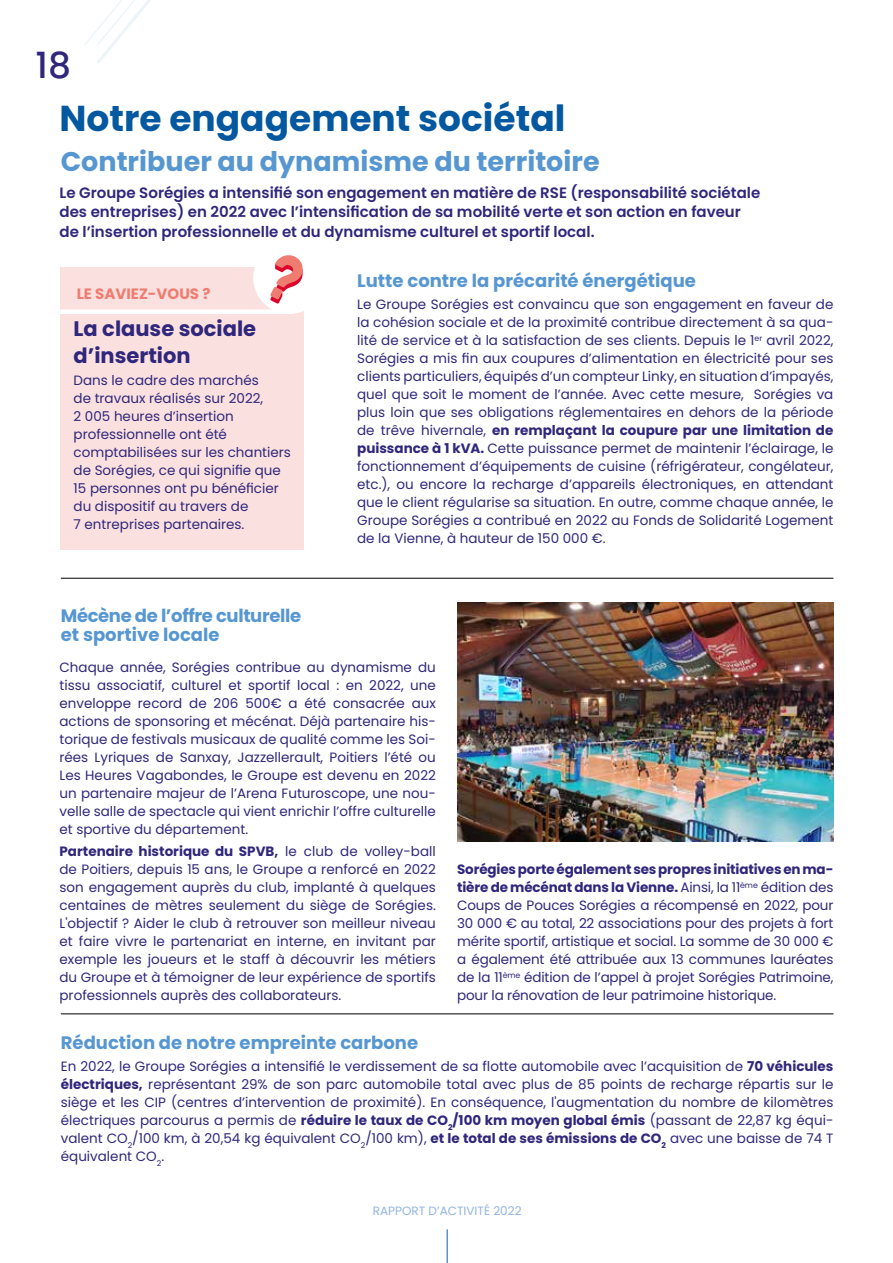
<style>
.page{position:relative;width:893px;height:1263px;background:#fff}
.page>*{position:absolute;margin:0;border:0;box-sizing:border-box;transform-origin:0 0}
.t1{font:700 36px "Poppins";color:#04589f}
.t2{font:500 36px "Poppins";color:#30277c}
.t3{font:700 27px "Poppins";color:#5797d1}
.t4{font:700 21px/27px "Poppins";color:#30277c}
.t5{font:700 18px "Poppins";color:#5797d1}
.t6{font:700 18px/19.5px "Poppins";letter-spacing:-.02em;color:#5797d1}
.t7{font:600 15px/19.5px "Poppins";color:#30277c}
.t8{font:700 15px "Poppins";color:#ef7c71}
.t9{font:13.5px/18px "Poppins";color:#30277c;text-align:justify}
.t10{font:12px "Poppins";color:#93b5e0}
.s1{font-weight:700}
</style>
<div class="page">
<hr style="left:61px;top:578px;width:772px;height:1px;background:#000">
<hr style="left:61px;top:1013px;width:772px;height:1px;background:#000">
<svg style="left:84px;top:0;width:67px;height:64px"></svg>
<hr style="left:446px;top:1229px;width:2px;height:34px;background:#5797d1">
<img style="left:457px;top:603px;width:376px;height:238px">
<div style="left:61px;top:267px;width:243px;height:283px;background:#fae1df"></div>
<div style="left:53px;top:309px;width:238px;height:5px;background:#fff"></div>
<div style="left:253px;top:242px;width:73px;height:72px;background:#fff;border-radius:50%"></div>
<svg style="left:270px;top:255px;width:33px;height:49px"></svg>
<h1 class="t2" style="left:36px;top:45px;width:37px">18</h1>
<h1 class="t1" style="left:60px;top:98px;width:507px">Notre engagement sociétal</h1>
<h2 class="t3" style="left:61px;top:146px;width:540px">Contribuer au dynamisme du territoire</h2>
<p class="t7" style="left:60px;top:183px;width:702px">Le Groupe Sorégies a intensifié son engagement en matière de RSE (responsabilité sociétale des entreprises) en 2022 avec l’intensification de sa mobilité verte et son action en faveur de l’insertion professionnelle et du dynamisme culturel et sportif local.</p>
<p class="t8" style="left:77px;top:285px;width:135px">LE SAVIEZ-VOUS ?</p>
<h3 class="t4" style="left:74px;top:315px;width:184px">La clause sociale d’insertion</h3>
<p class="t9" style="left:74px;top:371px;width:219px;text-align:left">Dans le cadre des marchés<br>de travaux réalisés sur 2022,<br>2 005 heures d’insertion professionnelle ont été comptabilisées sur les chantiers de Sorégies, ce qui signifie que<br>15 personnes ont pu bénéficier du dispositif au travers de<br>7 entreprises partenaires.</p>
<h3 class="t6" style="left:61px;top:606px;width:242px">Mécène de l’offre culturelle et sportive locale</h3>
<h3 class="t5" style="left:357px;top:270px;width:340px">Lutte contre la précarité énergétique</h3>
<p class="t9" style="left:357px;top:296px;width:478px">Le Groupe Sorégies est convaincu que son engagement en faveur de la cohésion sociale et de la proximité contribue directement à sa qua&shy;lité de service et à la satisfaction de ses clients. Depuis le 1<sup>er</sup> avril 2022, Sorégies a mis fin aux coupures d’alimentation en électricité pour ses clients particuliers, équipés d’un compteur Linky, en situation d’impayés, quel que soit le moment de l’année. Avec cette mesure, Sorégies va plus loin que ses obligations réglementaires en dehors de la période de trêve hivernale, <span class="s1">en remplaçant la coupure par une limitation de puissance à 1 kVA.</span> Cette puissance permet de maintenir l’éclairage, le fonctionnement d’équipements de cuisine (réfrigérateur, congélateur, etc.), ou encore la recharge d’appareils électroniques, en attendant que le client régularise sa situation. En outre, comme chaque année, le Groupe Sorégies a contribué en 2022 au Fonds de Solidarité Logement de la Vienne, à hauteur de 150 000 €.</p>
<p class="t9" style="left:60px;top:658px;width:378px">Chaque année, Sorégies contribue au dynamisme du tissu associatif, culturel et sportif local : en 2022, une enveloppe record de 206 500€ a été consacrée aux actions de sponsoring et mécénat. Déjà partenaire his&shy;torique de festivals musicaux de qualité comme les Soi&shy;rées Lyriques de Sanxay, Jazzellerault, Poitiers l’été ou Les Heures Vagabondes, le Groupe est devenu en 2022 un partenaire majeur de l’Arena Futuroscope, une nou&shy;velle salle de spectacle qui vient enrichir l’offre culturelle et sportive du département.</p>
<p class="t9" style="left:60px;top:842px;width:378px"><span class="s1">Partenaire historique du SPVB,</span> le club de volley-ball de Poitiers, depuis 15 ans, le Groupe a renforcé en 2022 son engagement auprès du club, implanté à quelques centaines de mètres seulement du siège de Sorégies.<br>L'objectif ? Aider le club à retrouver son meilleur niveau et faire vivre le partenariat en interne, en invitant par exemple les joueurs et le staff à découvrir les métiers du Groupe et à témoigner de leur expérience de sportifs professionnels auprès des collaborateurs.</p>
<p class="t9" style="left:457px;top:860px;width:378px"><span class="s1">Sorégies porte également ses propres initiatives en ma&shy;tière de mécénat dans la Vienne.</span> Ainsi, la 11<sup>ème</sup> édition des Coups de Pouces Sorégies a récompensé en 2022, pour 30 000 € au total, 22 associations pour des projets à fort mérite sportif, artistique et social. La somme de 30 000 € a également été attribuée aux 13 communes lauréates de la 11<sup>ème</sup> édition de l’appel à projet Sorégies Patrimoine, pour la rénovation de leur patrimoine historique.</p>
<h3 class="t5" style="left:61px;top:1032px;width:359px">Réduction de notre empreinte carbone</h3>
<p class="t9" style="left:61px;top:1057px;width:774px">En 2022, le Groupe Sorégies a intensifié le verdissement de sa flotte automobile avec l’acquisition de <span class="s1">70 véhicules électriques,</span> représentant 29% de son parc automobile total avec plus de 85 points de recharge répartis sur le siège et les CIP (centres d’intervention de proximité). En conséquence, l'augmentation du nombre de kilomètres électriques parcourus a permis de <span class="s1">réduire le taux de CO</span><sub>2</sub><span class="s1">/100 km moyen global émis</span> (passant de 22,87 kg équi&shy;valent CO<sub>2</sub>/100 km, à 20,54 kg équivalent CO<sub>2</sub>/100 km), <span class="s1">et le total de ses émissions de CO</span><sub>2</sub> avec une baisse de 74 T équivalent CO<sub>2</sub>.</p>
<p class="t10" style="left:373px;top:1204px;width:150px">RAPPORT D’ACTIVITÉ 2022</p>
</div>
